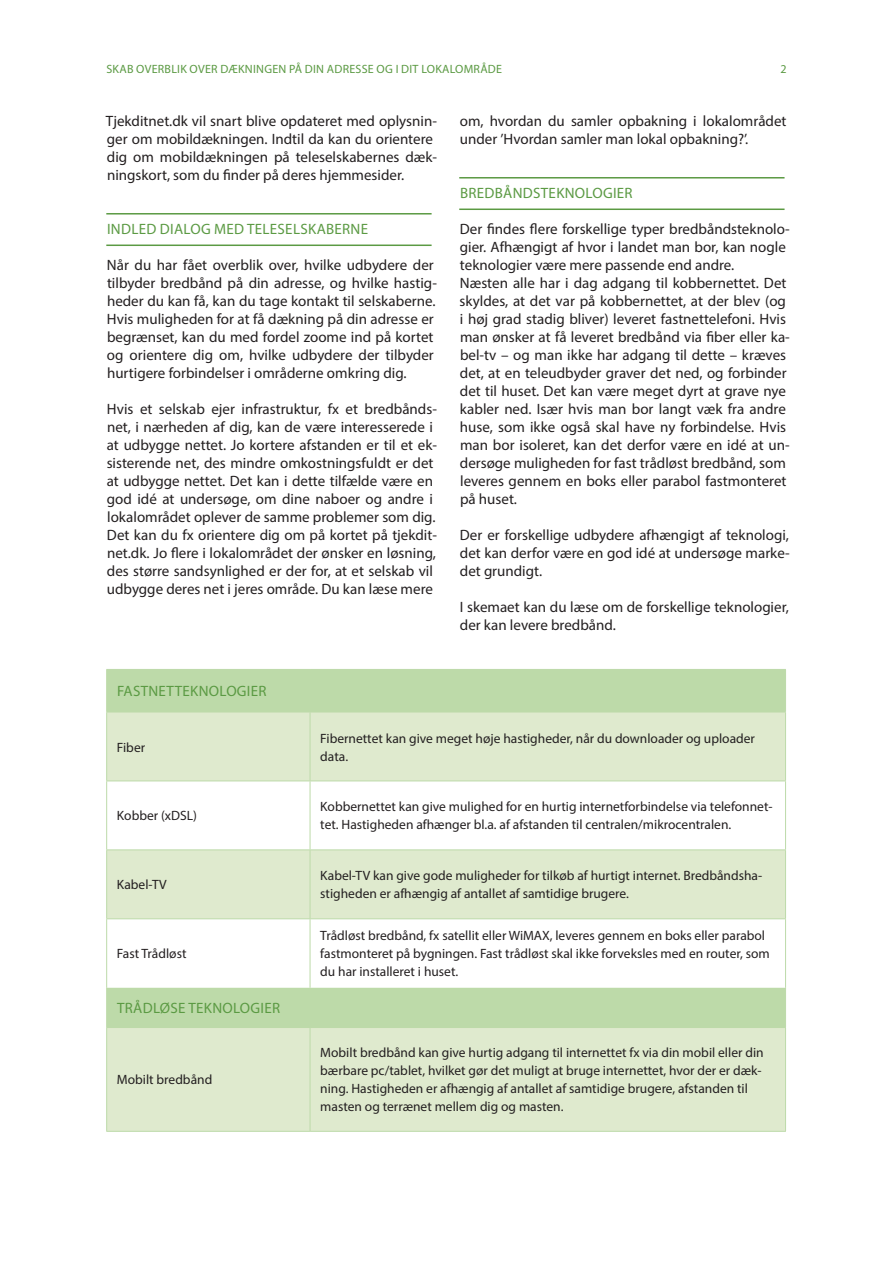
<style>
.page{position:relative;width:893px;height:1263px;background:#fff}
.page>*{position:absolute;margin:0;border:0;box-sizing:border-box;transform-origin:0 0}
.Brødtekst{font:15px/18px "Myriad Pro";color:#231f20}
.Mellemrubrik{font:15px "Myriad Pro";letter-spacing:.02em;color:#5b9a43}
.Eksempel__brødtekst{font:13.5px/18px "Myriad Pro";color:#231f20}
.B_master_header{font:12px "Myriad Pro";letter-spacing:.02em;color:#5b9a43}
</style>
<div class="page">
<hr style="left:106px;top:213px;width:326px;height:2px;background:#5b9a43">
<hr style="left:106px;top:245px;width:326px;height:1px;background:#5b9a43">
<hr style="left:459px;top:177px;width:325px;height:2px;background:#5b9a43">
<hr style="left:459px;top:209px;width:325px;height:1px;background:#5b9a43">
<div style="left:107px;top:670px;width:678px;height:42px;background:#bddaa9"></div>
<svg style="left:107px;top:713px;width:678px;height:418px;fill:#dfeace"></svg>
<hr style="left:785px;top:670px;width:1px;height:42px;background:#bddaa9">
<hr style="left:785px;top:988px;width:1px;height:39px;background:#bddaa9">
<hr style="left:785px;top:919px;width:1px;height:69px;background:#bddaa9">
<hr style="left:785px;top:850px;width:1px;height:68px;background:#bddaa9">
<hr style="left:106px;top:918px;width:204px;height:1px;background:#bddaa9">
<hr style="left:310px;top:918px;width:476px;height:1px;background:#bddaa9">
<hr style="left:106px;top:669px;width:204px;height:1px;background:#bddaa9">
<hr style="left:106px;top:670px;width:1px;height:42px;background:#bddaa9">
<hr style="left:310px;top:669px;width:476px;height:1px;background:#bddaa9">
<hr style="left:310px;top:712px;width:1px;height:68px;background:#bddaa9">
<hr style="left:310px;top:781px;width:1px;height:68px;background:#bddaa9">
<hr style="left:106px;top:850px;width:1px;height:68px;background:#bddaa9">
<hr style="left:310px;top:850px;width:1px;height:68px;background:#bddaa9">
<hr style="left:106px;top:919px;width:1px;height:69px;background:#bddaa9">
<hr style="left:310px;top:919px;width:1px;height:69px;background:#bddaa9">
<hr style="left:106px;top:988px;width:1px;height:39px;background:#bddaa9">
<hr style="left:310px;top:1028px;width:1px;height:103px;background:#bddaa9">
<hr style="left:106px;top:781px;width:1px;height:68px;background:#bddaa9">
<hr style="left:785px;top:781px;width:1px;height:68px;background:#bddaa9">
<hr style="left:106px;top:849px;width:204px;height:1px;background:#bddaa9">
<hr style="left:310px;top:849px;width:476px;height:1px;background:#bddaa9">
<hr style="left:106px;top:712px;width:204px;height:1px;background:#bddaa9">
<hr style="left:106px;top:712px;width:1px;height:68px;background:#bddaa9">
<hr style="left:310px;top:712px;width:476px;height:1px;background:#bddaa9">
<hr style="left:785px;top:712px;width:1px;height:68px;background:#bddaa9">
<hr style="left:106px;top:780px;width:204px;height:1px;background:#bddaa9">
<hr style="left:310px;top:780px;width:476px;height:1px;background:#bddaa9">
<hr style="left:106px;top:1027px;width:204px;height:1px;background:#bddaa9">
<hr style="left:106px;top:1028px;width:1px;height:103px;background:#bddaa9">
<hr style="left:310px;top:1027px;width:476px;height:1px;background:#bddaa9">
<hr style="left:785px;top:1028px;width:1px;height:103px;background:#bddaa9">
<hr style="left:106px;top:1131px;width:204px;height:1px;background:#bddaa9">
<hr style="left:310px;top:1131px;width:476px;height:1px;background:#bddaa9">
<p class="B_master_header" style="left:106px;top:61px;width:397px">SKAB OVERBLIK OVER DÆKNINGEN PÅ DIN ADRESSE OG I DIT LOKALOMRÅDE</p>
<p class="B_master_header" style="left:781px;top:61px;width:8px">2</p>
<p class="Brødtekst" style="left:106px;top:112px;width:332px">Tjekditnet.dk vil snart blive opdateret med oplysnin&shy;ger om mobildækningen. Indtil da kan du orientere dig om mobildækningen på teleselskabernes dæk&shy;ningskort, som du finder på deres hjemmesider.</p>
<p class="Mellemrubrik" style="left:107px;top:220px;width:263px">INDLED DIALOG MED TELESELSKABERNE</p>
<p class="Brødtekst" style="left:107px;top:256px;width:332px">Når du har fået overblik over, hvilke udbydere der tilbyder bredbånd på din adresse, og hvilke hastig&shy;heder du kan få, kan du tage kontakt til selskaberne.<br>Hvis muligheden for at få dækning på din adresse er begrænset, kan du med fordel zoome ind på kortet og orientere dig om, hvilke udbydere der tilbyder hurtigere forbindelser i områderne omkring dig.</p>
<p class="Brødtekst" style="left:107px;top:400px;width:332px">Hvis et selskab ejer infrastruktur, fx et bredbånds&shy;net, i nærheden af dig, kan de være interesserede i at udbygge nettet. Jo kortere afstanden er til et ek&shy;sisterende net, des mindre omkostningsfuldt er det at udbygge nettet. Det kan i dette tilfælde være en god idé at undersøge, om dine naboer og andre i lokalområdet oplever de samme problemer som dig.<br>Det kan du fx orientere dig om på kortet på tjekdit&shy;net.dk. Jo flere i lokalområdet der ønsker en løsning, des større sandsynlighed er der for, at et selskab vil udbygge deres net i jeres område. Du kan læse mere</p>
<p class="Mellemrubrik" style="left:117px;top:682px;width:151px">FASTNETTEKNOLOGIER</p>
<p class="Brødtekst" style="left:460px;top:112px;width:328px">om, hvordan du samler opbakning i lokalområdet under ’Hvordan samler man lokal opbakning?’.</p>
<p class="Mellemrubrik" style="left:460px;top:184px;width:174px">BREDBÅNDSTEKNOLOGIER</p>
<p class="Brødtekst" style="left:460px;top:220px;width:332px">Der findes flere forskellige typer bredbåndsteknolo&shy;gier. Afhængigt af hvor i landet man bor, kan nogle teknologier være mere passende end andre.</p>
<p class="Brødtekst" style="left:460px;top:274px;width:332px">Næsten alle har i dag adgang til kobbernettet. Det skyldes, at det var på kobbernettet, at der blev (og i høj grad stadig bliver) leveret fastnettelefoni. Hvis man ønsker at få leveret bredbånd via fiber eller ka&shy;bel-tv – og man ikke har adgang til dette – kræves det, at en teleudbyder graver det ned, og forbinder det til huset. Det kan være meget dyrt at grave nye kabler ned. Især hvis man bor langt væk fra andre huse, som ikke også skal have ny forbindelse. Hvis man bor isoleret, kan det derfor være en idé at un&shy;dersøge muligheden for fast trådløst bredbånd, som leveres gennem en boks eller parabol fastmonteret på huset.</p>
<p class="Brødtekst" style="left:460px;top:526px;width:331px;text-align:justify">Der er forskellige udbydere afhængigt af teknologi, det kan derfor være en god idé at undersøge marke&shy;det grundigt.</p>
<p class="Brødtekst" style="left:460px;top:598px;width:330px">I skemaet kan du læse om de forskellige teknologier, der kan levere bredbånd.</p>
<p class="Eksempel__brødtekst" style="left:117px;top:738px;width:30px">Fiber</p>
<p class="Eksempel__brødtekst" style="left:320px;top:729px;width:436px">Fibernettet kan give meget høje hastigheder, når du downloader og uploader data.</p>
<p class="Eksempel__brødtekst" style="left:117px;top:807px;width:82px">Kobber (xDSL)</p>
<p class="Eksempel__brødtekst" style="left:320px;top:798px;width:454px">Kobbernettet kan give mulighed for en hurtig internetforbindelse via telefonnet&shy;tet. Hastigheden afhænger bl.a. af afstanden til centralen/mikrocentralen.</p>
<p class="Eksempel__brødtekst" style="left:117px;top:876px;width:51px">Kabel-TV</p>
<p class="Eksempel__brødtekst" style="left:320px;top:867px;width:443px">Kabel-TV kan give gode muligheder for tilkøb af hurtigt internet. Bredbåndsha&shy;stigheden er afhængig af antallet af samtidige brugere.</p>
<p class="Eksempel__brødtekst" style="left:117px;top:944px;width:71px">Fast Trådløst</p>
<p class="Mellemrubrik" style="left:117px;top:999px;width:165px">TRÅDLØSE TEKNOLOGIER</p>
<p class="Eksempel__brødtekst" style="left:117px;top:1071px;width:97px">Mobilt bredbånd</p>
<p class="Eksempel__brødtekst" style="left:320px;top:926px;width:451px">Trådløst bredbånd, fx satellit eller WiMAX, leveres gennem en boks eller parabol fastmonteret på bygningen. Fast trådløst skal ikke forveksles med en router, som du har installeret i huset.</p>
<p class="Eksempel__brødtekst" style="left:320px;top:1044px;width:445px">Mobilt bredbånd kan give hurtig adgang til internettet fx via din mobil eller din bærbare pc/tablet, hvilket gør det muligt at bruge internettet, hvor der er dæk&shy;ning. Hastigheden er afhængig af antallet af samtidige brugere, afstanden til masten og terrænet mellem dig og masten.</p>
</div>
